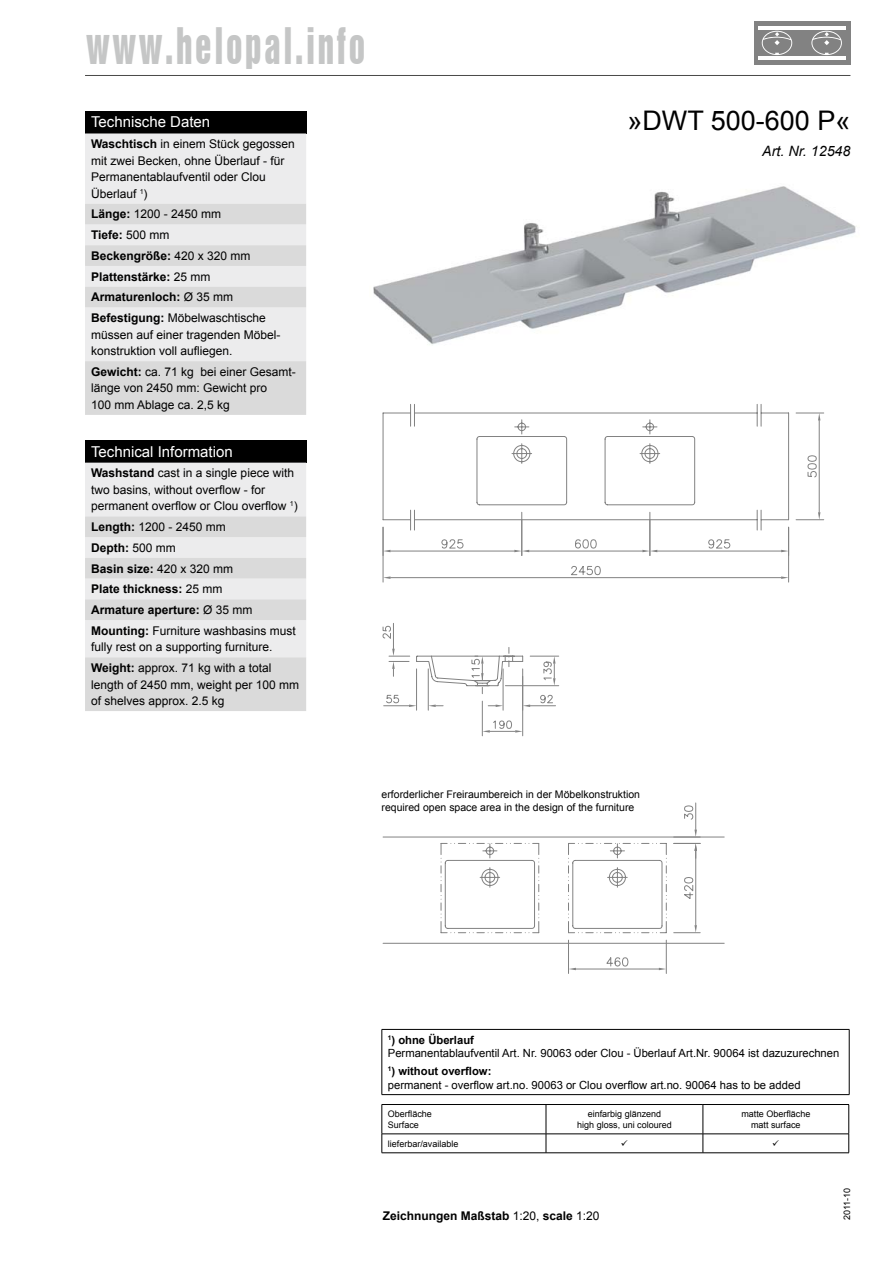
<style>
.page{position:relative;width:893px;height:1263px;background:#fff}
.page>*{position:absolute;margin:0;border:0;box-sizing:border-box;transform-origin:0 0}
.t1{font:45.3px "Helvetica Inserat Roman";letter-spacing:.08em;color:#c5c6c6;scale:.73 1}
.t2{font:27px "Arial";color:#000}
.t3{font:15px "Arial";color:#fff}
.t4{font:italic 14.25px "Arial";color:#000}
.t5{font:12px/16.5px "Arial";color:#000}
.t6{font:700 12px/20.7px "Arial";color:#000}
.t7{font:11.25px/13.5px "Arial";color:#000}
.t8{font:10.5px/12.6px "Arial";color:#000}
.t9{font:9px/10.8px "Arial";color:#000;text-align:center}
.s1{font-weight:700}
.s2{font-weight:400}
</style>
<div class="page">
<div style="left:85px;top:111px;width:221px;height:22px;background:#000"></div>
<div style="left:85px;top:133px;width:221px;height:71px;background:#ececed"></div>
<svg style="left:85px;top:204px;width:221px;height:211px;background:#e2e2e2"></svg>
<div style="left:85px;top:440px;width:221px;height:23px;background:#000"></div>
<svg style="left:85px;top:463px;width:221px;height:248px;background:#e3e3e4"></svg>
<img style="left:373px;top:186px;width:483px;height:159px">
<hr style="left:382px;top:1104px;width:164px;height:1px;background:#000">
<hr style="left:546px;top:1104px;width:157px;height:1px;background:#000">
<hr style="left:703px;top:1104px;width:146px;height:1px;background:#000">
<hr style="left:382px;top:1133px;width:164px;height:1px;background:#000">
<svg style="left:382px;top:1105px;width:1px;height:47px"></svg>
<hr style="left:546px;top:1133px;width:157px;height:1px;background:#000">
<svg style="left:546px;top:1105px;width:1px;height:47px"></svg>
<hr style="left:703px;top:1133px;width:146px;height:1px;background:#000">
<svg style="left:703px;top:1105px;width:1px;height:47px"></svg>
<svg style="left:848px;top:1105px;width:1px;height:47px"></svg>
<hr style="left:382px;top:1152px;width:164px;height:1px;background:#000">
<hr style="left:546px;top:1152px;width:157px;height:1px;background:#000">
<hr style="left:703px;top:1152px;width:146px;height:1px;background:#000">
<hr style="left:382px;top:1029px;width:467px;height:1px;background:#000">
<hr style="left:382px;top:1029px;width:1px;height:65px;background:#000">
<hr style="left:849px;top:1029px;width:1px;height:65px;background:#000">
<hr style="left:382px;top:1094px;width:467px;height:1px;background:#000">
<div style="left:754px;top:21px;width:96px;height:44px;background:#828282"></div>
<hr style="left:758px;top:27px;width:88px;height:3px;background:#fff">
<hr style="left:758px;top:56px;width:88px;height:3px;background:#fff">
<svg style="left:762px;top:31px;width:30px;height:24px"></svg>
<svg style="left:811px;top:31px;width:31px;height:24px"></svg>
<svg style="left:382px;top:404px;width:442px;height:117px"></svg>
<svg style="left:818px;top:413px;width:2px;height:7px"></svg>
<svg style="left:382px;top:455px;width:438px;height:128px"></svg>
<svg style="left:382px;top:623px;width:177px;height:113px"></svg>
<svg style="left:382px;top:802px;width:343px;height:172px"></svg>
<hr style="left:85px;top:75px;width:765px;height:1px;background:#494948">
<h1 class="t1" style="left:86px;top:19px;width:384px">www.helopal.info</h1>
<p class="t3" style="left:91px;top:112px;width:121px">Technische Daten</p>
<p class="t5" style="left:91px;top:136px;width:205px"><span class="s1">Waschtisch</span> in einem Stück gegossen mit zwei Becken, ohne Überlauf - für<br>Permanentablaufventil oder Clou<br>Überlauf <sup>1</sup>)</p>
<p class="t6" style="left:91px;top:204px;width:176px">Länge: <span class="s2">1200 - 2450 mm<br></span>Tiefe: <span class="s2">500 mm<br></span>Beckengröße: <span class="s2">420 x 320 mm<br></span>Plattenstärke: <span class="s2">25 mm<br></span>Armaturenloch: <span class="s2">Ø 35 mm<br></span>Befestigung: <span class="s2">Möbelwaschtische</span></p>
<p class="t5" style="left:91px;top:326px;width:191px">müssen auf einer tragenden Möbel&shy;konstruktion voll aufliegen.</p>
<p class="t5" style="left:91px;top:364px;width:206px"><span class="s1">Gewicht:</span> ca. 71 kg bei einer Gesamt&shy;länge von 2450 mm: Gewicht pro<br>100 mm Ablage ca. 2,5 kg</p>
<p class="t3" style="left:91px;top:441px;width:143px">Technical Information</p>
<p class="t5" style="left:91px;top:465px;width:208px"><span class="s1">Washstand</span> cast in a single piece with two basins, without overflow - for permanent overflow or Clou overflow <sup>1</sup>)</p>
<p class="t6" style="left:91px;top:517px;width:206px">Length: <span class="s2">1200 - 2450 mm<br></span>Depth: <span class="s2">500 mm<br></span>Basin size: <span class="s2">420 x 320 mm<br></span>Plate thickness: <span class="s2">25 mm<br></span>Armature aperture: <span class="s2">Ø 35 mm<br></span>Mounting: <span class="s2">Furniture washbasins must</span></p>
<p class="t5" style="left:91px;top:637px;width:183px;line-height:20.7px">fully rest on a supporting furniture.<br><span class="s1">Weight:</span> approx. 71 kg with a total</p>
<p class="t5" style="left:91px;top:676px;width:210px">length of 2450 mm, weight per 100 mm of shelves approx. 2.5 kg</p>
<h2 class="t2" style="left:627px;top:103px;width:225px">»DWT 500-600 P«</h2>
<p class="t4" style="left:762px;top:141px;width:90px">Art. Nr. 12548</p>
<p class="t8" style="left:382px;top:788px;width:260px">erforderlicher Freiraumbereich in der Möbelkonstruktion required open space area in the design of the furniture</p>
<p class="t7" style="left:388px;top:1033px;width:453px"><sup>1</sup><span class="s1">) ohne Überlauf<br></span>Permanentablaufventil Art. Nr. 90063 oder Clou - Überlauf Art.Nr. 90064 ist dazuzurechnen</p>
<p class="t7" style="left:388px;top:1064px;width:414px"><sup>1</sup><span class="s1">) without overflow:<br></span>permanent - overflow art.no. 90063 or Clou overflow art.no. 90064 has to be added</p>
<p class="t9" style="left:388px;top:1108px;width:46px;text-align:left">Oberfläche<br>Surface</p>
<p class="t9" style="left:577px;top:1108px;width:96px">einfarbig glänzend<br>high gloss, uni coloured</p>
<p class="t9" style="left:741px;top:1108px;width:71px">matte Oberfläche matt surface</p>
<p class="t9" style="left:388px;top:1138px;width:72px">lieferbar/available</p>
<p class="t6" style="left:383px;top:1205px;width:218px">Zeichnungen Maßstab <span class="s2">1:20,</span> scale <span class="s2">1:20</span></p>
<p class="t9" style="left:842px;top:1220px;width:34px;rotate:-90deg">2011-10</p>
</div>
